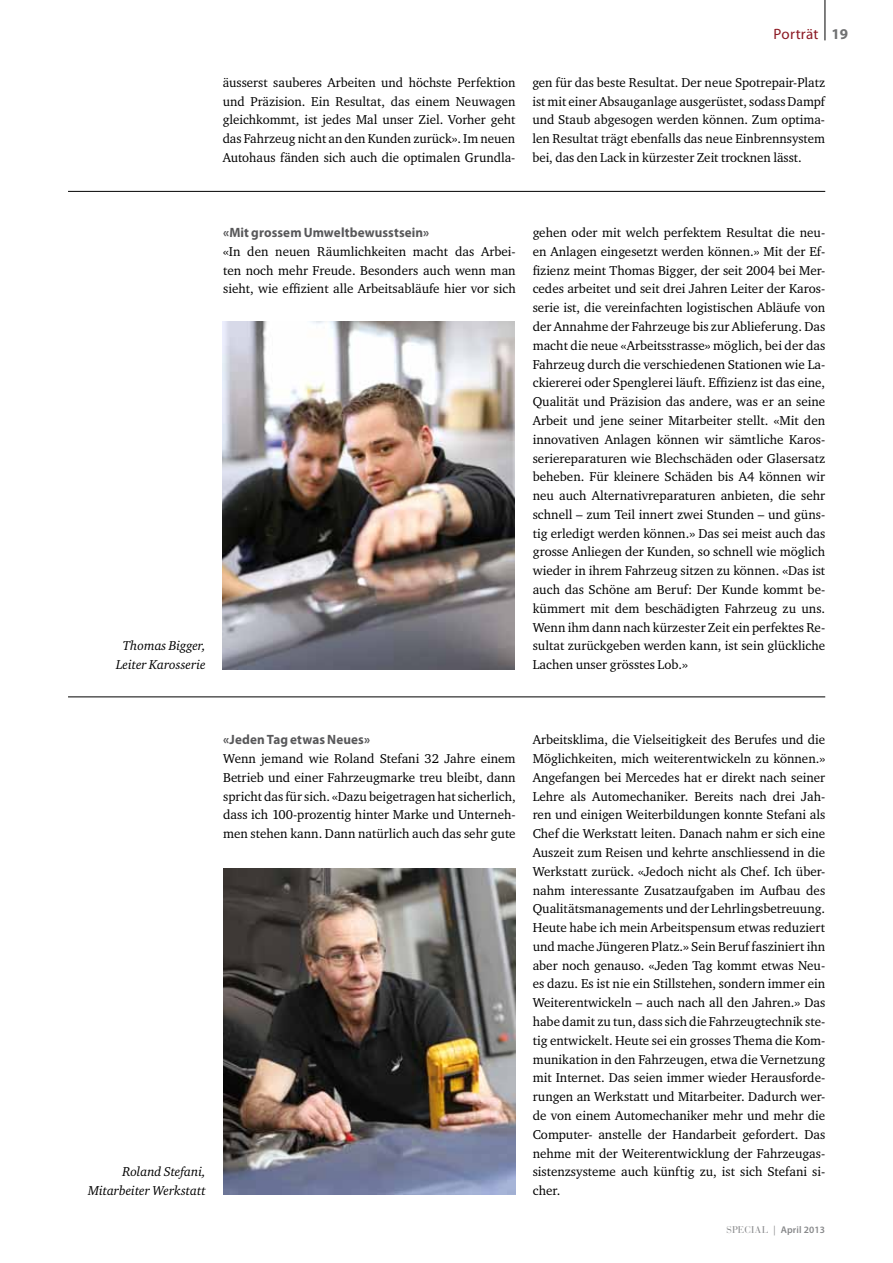
<style>
.page{position:relative;width:893px;height:1263px;background:#fff}
.page>*{position:absolute;margin:0;border:0;box-sizing:border-box;transform-origin:0 0}
.t1{font:15px "Myriad Pro";letter-spacing:.02em;color:#8c1a24}
.t2{font:700 13.5px "Myriad Pro";letter-spacing:.01em;color:#58585a}
.t3{font:13.2px/18.8px "Charter ITC";color:#000;text-align:justify}
.t4{font:italic 13.2px/18.8px "Charter ITC";color:#000;text-align:center}
.t5{font:600 9.75px "Myriad Pro";letter-spacing:.01em;color:#87888a}
.s1{font-weight:700;color:#707172}
.s2{font-family:"Bauer Bodoni";font-weight:400}
</style>
<div class="page">
<hr style="left:825px;top:0;width:1px;height:40px;background:#000">
<img style="left:223px;top:322px;width:292px;height:347px">
<img style="left:223px;top:869px;width:293px;height:326px">
<hr style="left:68px;top:191px;width:757px;height:1px;background:#000">
<hr style="left:68px;top:696px;width:757px;height:1px;background:#000">
<p class="t1" style="left:773px;top:25px;width:76px">Porträt <span class="s1">19</span></p>
<p class="t3" style="left:223px;top:73px;width:294px">äusserst sauberes Arbeiten und höchste Perfektion und Präzision. Ein Resultat, das einem Neuwagen gleichkommt, ist jedes Mal unser Ziel. Vorher geht das Fahrzeug nicht an den Kunden zurück». Im neuen Autohaus fänden sich auch die optimalen Grundla-</p>
<p class="t3" style="left:532px;top:73px;width:294px">gen für das beste Resultat. Der neue Spotrepair-Platz ist mit einer Absauganlage ausgerüstet, sodass Dampf und Staub abgesogen werden können. Zum optima&shy;len Resultat trägt ebenfalls das neue Einbrennsystem bei, das den Lack in kürzester Zeit trocknen lässt.</p>
<p class="t4" style="left:116px;top:636px;width:91px">Thomas Bigger,<br>Leiter Karosserie</p>
<p class="t2" style="left:223px;top:224px;width:208px">«Mit grossem Umweltbewusstsein»</p>
<p class="t3" style="left:223px;top:242px;width:294px">«In den neuen Räumlichkeiten macht das Arbei&shy;ten noch mehr Freude. Besonders auch wenn man sieht, wie effizient alle Arbeitsabläufe hier vor sich</p>
<p class="t3" style="left:533px;top:223px;width:294px">gehen oder mit welch perfektem Resultat die neu&shy;en Anlagen eingesetzt werden können.» Mit der Ef&shy;fizienz meint Thomas Bigger, der seit 2004 bei Mer&shy;cedes arbeitet und seit drei Jahren Leiter der Karos&shy;serie ist, die vereinfachten logistischen Abläufe von der Annahme der Fahrzeuge bis zur Ablieferung. Das macht die neue «Arbeitsstrasse» möglich, bei der das Fahrzeug durch die verschiedenen Stationen wie La&shy;ckiererei oder Spenglerei läuft. Effizienz ist das eine, Qualität und Präzision das andere, was er an seine Arbeit und jene seiner Mitarbeiter stellt. «Mit den innovativen Anlagen können wir sämtliche Karos&shy;seriereparaturen wie Blechschäden oder Glasersatz beheben. Für kleinere Schäden bis A4 können wir neu auch Alternativreparaturen anbieten, die sehr schnell – zum Teil innert zwei Stunden – und güns&shy;tig erledigt werden können.» Das sei meist auch das grosse Anliegen der Kunden, so schnell wie möglich wieder in ihrem Fahrzeug sitzen zu können. «Das ist auch das Schöne am Beruf: Der Kunde kommt be&shy;kümmert mit dem beschädigten Fahrzeug zu uns.<br>Wenn ihm dann nach kürzester Zeit ein perfektes Re&shy;sultat zurückgeben werden kann, ist sein glückliche Lachen unser grösstes Lob.»</p>
<p class="t4" style="left:88px;top:1162px;width:119px;text-align:right">Roland Stefani,<br>Mitarbeiter Werkstatt</p>
<p class="t2" style="left:223px;top:731px;width:149px">«Jeden Tag etwas Neues»</p>
<p class="t3" style="left:223px;top:749px;width:294px">Wenn jemand wie Roland Stefani 32 Jahre einem Betrieb und einer Fahrzeugmarke treu bleibt, dann spricht das für sich. «Dazu beigetragen hat sicherlich, dass ich 100-prozentig hinter Marke und Unterneh&shy;men stehen kann. Dann natürlich auch das sehr gute</p>
<p class="t3" style="left:533px;top:730px;width:294px">Arbeitsklima, die Vielseitigkeit des Berufes und die Möglichkeiten, mich weiterentwickeln zu können.» Angefangen bei Mercedes hat er direkt nach seiner Lehre als Automechaniker. Bereits nach drei Jah&shy;ren und einigen Weiterbildungen konnte Stefani als Chef die Werkstatt leiten. Danach nahm er sich eine Auszeit zum Reisen und kehrte anschliessend in die Werkstatt zurück. «Jedoch nicht als Chef. Ich über&shy;nahm interessante Zusatzaufgaben im Aufbau des Qualitätsmanagements und der Lehrlingsbetreuung.<br>Heute habe ich mein Arbeitspensum etwas reduziert und mache Jüngeren Platz.» Sein Beruf fasziniert ihn aber noch genauso. «Jeden Tag kommt etwas Neu&shy;es dazu. Es ist nie ein Stillstehen, sondern immer ein Weiterentwickeln – auch nach all den Jahren.» Das habe damit zu tun, dass sich die Fahrzeugtechnik ste&shy;tig entwickelt. Heute sei ein grosses Thema die Kom&shy;munikation in den Fahrzeugen, etwa die Vernetzung mit Internet. Das seien immer wieder Herausforde&shy;rungen an Werkstatt und Mitarbeiter. Dadurch wer&shy;de von einem Automechaniker mehr und mehr die Computer- anstelle der Handarbeit gefordert. Das nehme mit der Weiterentwicklung der Fahrzeugas&shy;sistenzsysteme auch künftig zu, ist sich Stefani si&shy;cher.</p>
<p class="t5" style="left:726px;top:1223px;width:100px"><span class="s2">SPECIAL |</span> April 2013</p>
</div>
